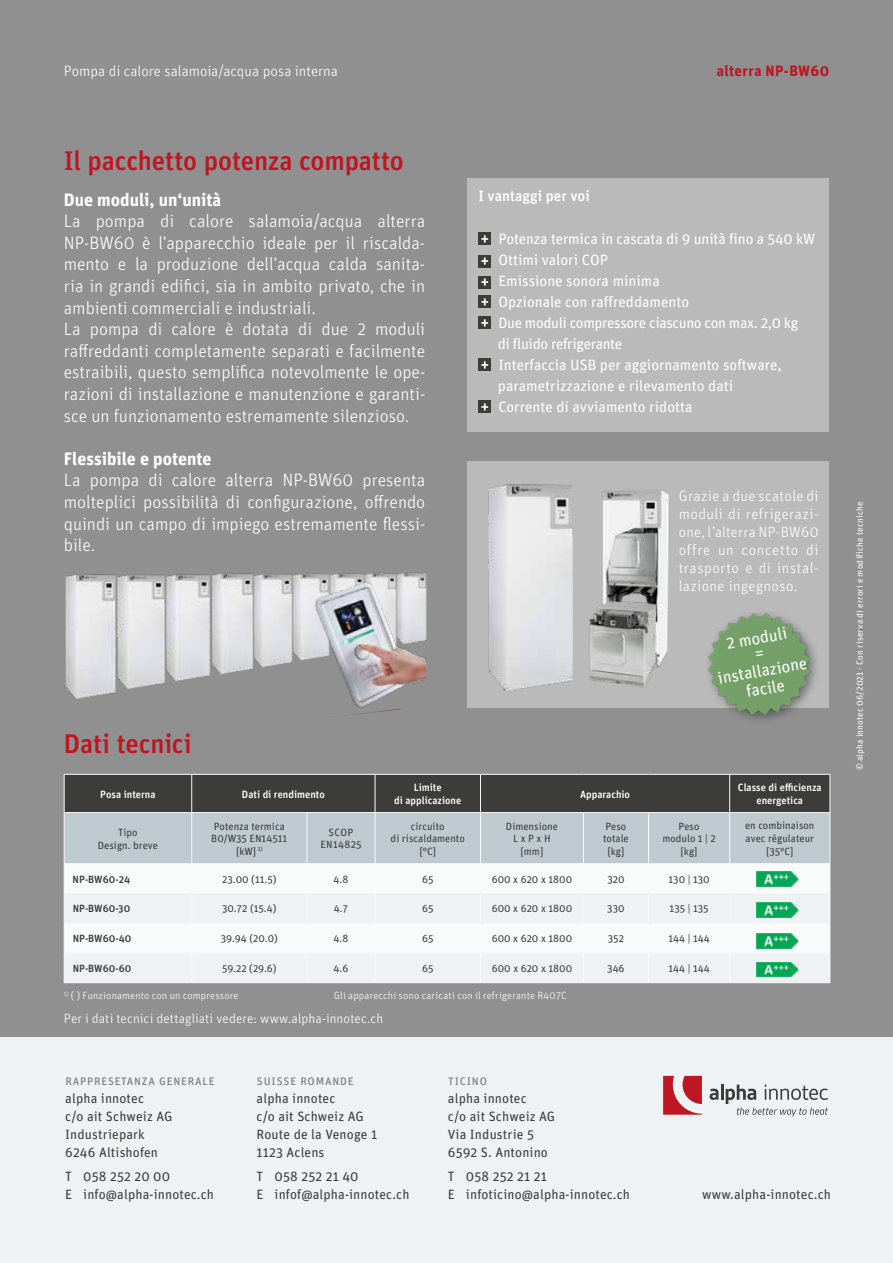
<style>
.page{position:relative;width:893px;height:1263px;background:#909090}
.page>*{position:absolute;margin:0;border:0;box-sizing:border-box;transform-origin:0 0}
.t1{font:500 27px "Unit Pro";letter-spacing:-.01em;color:#be1622}
.t2{font:300 18px/21.6px "Unit Pro";color:#fff}
.t3{font:700 18px "Unit Pro";color:#fff}
.t4{font:16.8px/15px "Unit Pro";color:#fff;text-align:center}
.t5{font:15px/21px "Unit Pro";color:#fff}
.t6{font:300 15px/18px "Unit Pro";letter-spacing:.025em;color:#fff;text-align:justify}
.t7{font:300 15px "Unit Pro";color:#fff}
.t8{font:500 15px "Unit Pro";color:#fff}
.t9{font:700 15px "Unit Pro";letter-spacing:.025em;color:#be1622}
.t10{font:13.5px/18px "Unit Pro";letter-spacing:.01em;color:#3c3c3b}
.t11{font:300 13.5px "Unit Pro";letter-spacing:.005em;color:#fff}
.t12{font:13.5px "Unit Pro";letter-spacing:.01em;color:#818080}
.t13{font:10.5px/12.8px "Unit Pro";color:#3c3c3b;text-align:center}
.t14{font:500 10.5px/12.8px "Unit Pro";color:#fff;text-align:center}
.t15{font:300 10.5px "Unit Pro";letter-spacing:.02em;color:#fff}
.t16{font:500 10.5px "Unit Pro";color:#3c3c3b}
.t17{font:10.5px/12px "Unit Pro";letter-spacing:.03em;color:#3c3c3b;text-align:center}
.t18{font:9px "Unit Pro";letter-spacing:.025em;color:#fff}
</style>
<div class="page">
<div style="left:0;top:1037px;width:893px;height:226px;background:#eff2f3"></div>
<svg style="left:663px;top:1076px;width:39px;height:39px"></svg>
<svg style="left:709px;top:1084px;width:119px;height:33px"></svg>
<div style="left:468px;top:179px;width:361px;height:253px;background:#bababa"></div>
<div style="left:478px;top:233px;width:13px;height:12px;background:#3c3c3b"></div>
<svg style="left:481px;top:235px;width:7px;height:8px"></svg>
<div style="left:478px;top:255px;width:13px;height:12px;background:#3c3c3b"></div>
<svg style="left:481px;top:257px;width:7px;height:8px"></svg>
<div style="left:478px;top:276px;width:13px;height:12px;background:#3c3c3b"></div>
<svg style="left:481px;top:278px;width:7px;height:8px"></svg>
<div style="left:478px;top:296px;width:13px;height:12px;background:#3c3c3b"></div>
<svg style="left:481px;top:298px;width:7px;height:8px"></svg>
<div style="left:478px;top:317px;width:13px;height:12px;background:#3c3c3b"></div>
<svg style="left:481px;top:319px;width:7px;height:8px"></svg>
<div style="left:478px;top:359px;width:13px;height:12px;background:#3c3c3b"></div>
<svg style="left:481px;top:361px;width:7px;height:8px"></svg>
<div style="left:478px;top:401px;width:13px;height:12px;background:#3c3c3b"></div>
<svg style="left:481px;top:403px;width:7px;height:8px"></svg>
<hr style="left:64px;top:982px;width:128px;height:1px;background:#f9fafa">
<hr style="left:192px;top:982px;width:115px;height:1px;background:#f9fafa">
<hr style="left:307px;top:982px;width:68px;height:1px;background:#f9fafa">
<hr style="left:375px;top:982px;width:105px;height:1px;background:#f9fafa">
<hr style="left:480px;top:982px;width:103px;height:1px;background:#f9fafa">
<hr style="left:583px;top:982px;width:65px;height:1px;background:#f9fafa">
<hr style="left:648px;top:982px;width:82px;height:1px;background:#f9fafa">
<svg style="left:64px;top:774px;width:766px;height:208px;background:#c5c9cb"></svg>
<hr style="left:730px;top:982px;width:100px;height:1px;background:#f9fafa">
<img style="left:757px;top:872px;width:41px;height:14px">
<div style="left:468px;top:461px;width:361px;height:247px;background:#bababa"></div>
<img style="left:488px;top:484px;width:71px;height:207px">
<img style="left:757px;top:903px;width:41px;height:14px">
<img style="left:757px;top:934px;width:41px;height:14px">
<img style="left:757px;top:962px;width:41px;height:15px">
<img style="left:559px;top:484px;width:110px;height:204px">
<img style="left:707px;top:612px;width:109px;height:108px">
<img style="left:426px;top:575px;width:1px;height:65px">
<img style="left:65px;top:574px;width:51px;height:125px">
<img style="left:117px;top:574px;width:48px;height:115px">
<img style="left:166px;top:574px;width:44px;height:108px">
<img style="left:212px;top:573px;width:41px;height:101px">
<img style="left:253px;top:574px;width:39px;height:93px">
<img style="left:293px;top:573px;width:19px;height:88px">
<img style="left:312px;top:573px;width:114px;height:142px">
<p class="t7" style="left:64px;top:61px;width:276px">Pompa di calore salamoia/acqua posa interna</p>
<p class="t9" style="left:717px;top:59px;width:114px">alterra NP-BW60</p>
<h1 class="t1" style="left:64px;top:142px;width:342px">Il pacchetto potenza compatto</h1>
<p class="t3" style="left:64px;top:186px;width:159px">Due moduli, un‘unità</p>
<p class="t2" style="left:64px;top:210px;width:363px">La pompa di calore salamoia/acqua alterra NP-BW60 è l’apparecchio ideale per il riscalda&shy;mento e la produzione dell’acqua calda sanita&shy;ria in grandi edifici, sia in ambito privato, che in ambienti commerciali e industriali.<br>La pompa di calore è dotata di due 2 moduli raffreddanti completamente separati e facilmente estraibili, questo semplifica notevolmente le ope&shy;razioni di installazione e manutenzione e garanti&shy;sce un funzionamento estremamente silenzioso.</p>
<p class="t3" style="left:64px;top:445px;width:149px">Flessibile e potente</p>
<p class="t2" style="left:64px;top:469px;width:363px;text-align:justify">La pompa di calore alterra NP-BW60 presenta molteplici possibilità di configurazione, offrendo quindi un campo di impiego estremamente flessi&shy;bile.</p>
<h1 class="t1" style="left:64px;top:724px;width:130px">Dati tecnici</h1>
<p class="t8" style="left:478px;top:185px;width:113px">I vantaggi per voi</p>
<p class="t5" style="left:498px;top:228px;width:319px">Potenza termica in cascata di 9 unità fino a 540 kW Ottimi valori COP<br>Emissione sonora minima<br>Opzionale con raffreddamento<br>Due moduli compressore ciascuno con max. 2,0 kg<br>di fluido refrigerante<br>Interfaccia USB per aggiornamento software, parametrizzazione e rilevamento dati<br>Corrente di avviamento ridotta</p>
<p class="t6" style="left:679px;top:486px;width:141px">Grazie a due scatole di moduli di refrigerazi&shy;one, l’alterra NP-BW60 offre un concetto di trasporto e di instal&shy;lazione ingegnoso.</p>
<p class="t4" style="left:725px;top:635px;width:64px;rotate:-10deg">2 moduli =</p>
<p class="t4" style="left:716px;top:669px;width:92px;line-height:18px;rotate:-10deg">installazione facile</p>
<p class="t14" style="left:100px;top:787px;width:57px">Posa interna</p>
<p class="t14" style="left:242px;top:787px;width:84px">Dati di rendimento</p>
<p class="t14" style="left:394px;top:781px;width:69px">Limite<br>di applicazione</p>
<p class="t14" style="left:580px;top:787px;width:51px">Apparachio</p>
<p class="t14" style="left:738px;top:781px;width:85px">Classe di efficienza energetica</p>
<p class="t13" style="left:98px;top:825px;width:62px">Tipo<br>Design. breve</p>
<p class="t13" style="left:211px;top:819px;width:78px;line-height:12.3px">Potenza termica<br>B0/W35 EN14511 [kW] <sup>1)</sup></p>
<p class="t17" style="left:320px;top:826px;width:43px">SCOP<br>EN14825</p>
<p class="t13" style="left:391px;top:819px;width:76px">circuito<br>di riscaldamento [°C]</p>
<p class="t13" style="left:506px;top:819px;width:53px">Dimensione<br>L x P x H [mm]</p>
<p class="t13" style="left:603px;top:819px;width:27px">Peso totale [kg]</p>
<p class="t13" style="left:662px;top:819px;width:55px">Peso modulo 1 | 2 [kg]</p>
<p class="t13" style="left:745px;top:819px;width:71px">en combinaison avec régulateur [35°C]</p>
<p class="t16" style="left:73px;top:871px;width:59px">NP-BW60-24</p>
<p class="t13" style="left:222px;top:872px;width:56px">23.00 (11.5)</p>
<p class="t13" style="left:334px;top:872px;width:16px">4.8</p>
<p class="t13" style="left:422px;top:872px;width:13px">65</p>
<p class="t13" style="left:492px;top:872px;width:82px">600 x 620 x 1800</p>
<p class="t13" style="left:607px;top:872px;width:19px">320</p>
<p class="t13" style="left:668px;top:872px;width:43px">130 | 130</p>
<p class="t16" style="left:73px;top:901px;width:59px">NP-BW60-30</p>
<p class="t13" style="left:222px;top:902px;width:56px">30.72 (15.4)</p>
<p class="t13" style="left:334px;top:902px;width:16px">4.7</p>
<p class="t13" style="left:422px;top:902px;width:13px">65</p>
<p class="t13" style="left:492px;top:902px;width:82px">600 x 620 x 1800</p>
<p class="t13" style="left:607px;top:902px;width:19px">330</p>
<p class="t13" style="left:670px;top:902px;width:41px">135 | 135</p>
<p class="t16" style="left:73px;top:931px;width:60px">NP-BW60-40</p>
<p class="t13" style="left:221px;top:932px;width:58px">39.94 (20.0)</p>
<p class="t13" style="left:334px;top:932px;width:16px">4.8</p>
<p class="t13" style="left:422px;top:932px;width:13px">65</p>
<p class="t13" style="left:492px;top:932px;width:82px">600 x 620 x 1800</p>
<p class="t13" style="left:608px;top:932px;width:18px">352</p>
<p class="t13" style="left:668px;top:932px;width:43px">144 | 144</p>
<p class="t16" style="left:73px;top:961px;width:60px">NP-BW60-60</p>
<p class="t13" style="left:222px;top:961px;width:56px">59.22 (29.6)</p>
<p class="t13" style="left:334px;top:961px;width:16px">4.6</p>
<p class="t13" style="left:422px;top:961px;width:13px">65</p>
<p class="t13" style="left:492px;top:961px;width:82px">600 x 620 x 1800</p>
<p class="t13" style="left:607px;top:961px;width:19px">346</p>
<p class="t13" style="left:668px;top:961px;width:43px">144 | 144</p>
<p class="t15" style="left:64px;top:989px;width:176px"><sup>1)</sup> ( ) Funzionamento con un compressore</p>
<p class="t15" style="left:334px;top:989px;width:235px">Gli apparecchi sono caricati con il refrigerante R407C</p>
<p class="t11" style="left:64px;top:1009px;width:321px">Per i dati tecnici dettagliati vedere: www.alpha-innotec.ch</p>
<p class="t12" style="left:65px;top:1071px;width:151px">rappresetanza generale</p>
<p class="t10" style="left:65px;top:1088px;width:109px">alpha innotec<br>c/o ait Schweiz AG<br>Industriepark<br>6246 Altishofen</p>
<p class="t10" style="left:65px;top:1166px;width:150px">T 058 252 20 00<br>E info@alpha-innotec.ch</p>
<p class="t12" style="left:257px;top:1071px;width:99px">suisse romande</p>
<p class="t10" style="left:257px;top:1088px;width:122px">alpha innotec<br>c/o ait Schweiz AG<br>Route de la Venoge 1<br>1123 Aclens</p>
<p class="t10" style="left:257px;top:1166px;width:154px">T 058 252 21 40<br>E infof@alpha-innotec.ch</p>
<p class="t12" style="left:448px;top:1071px;width:41px">ticino</p>
<p class="t10" style="left:448px;top:1088px;width:109px">alpha innotec<br>c/o ait Schweiz AG<br>Via Industrie 5<br>6592 S. Antonino</p>
<p class="t10" style="left:448px;top:1166px;width:184px">T 058 252 21 21<br>E infoticino@alpha-innotec.ch</p>
<p class="t10" style="left:702px;top:1184px;width:130px">www.alpha-innotec.ch</p>
<p class="t18" style="left:853px;top:770px;width:270px;rotate:-90deg">© alpha innotec 06/2021 · Con riserva di errori e modifiche tecniche</p>
</div>
